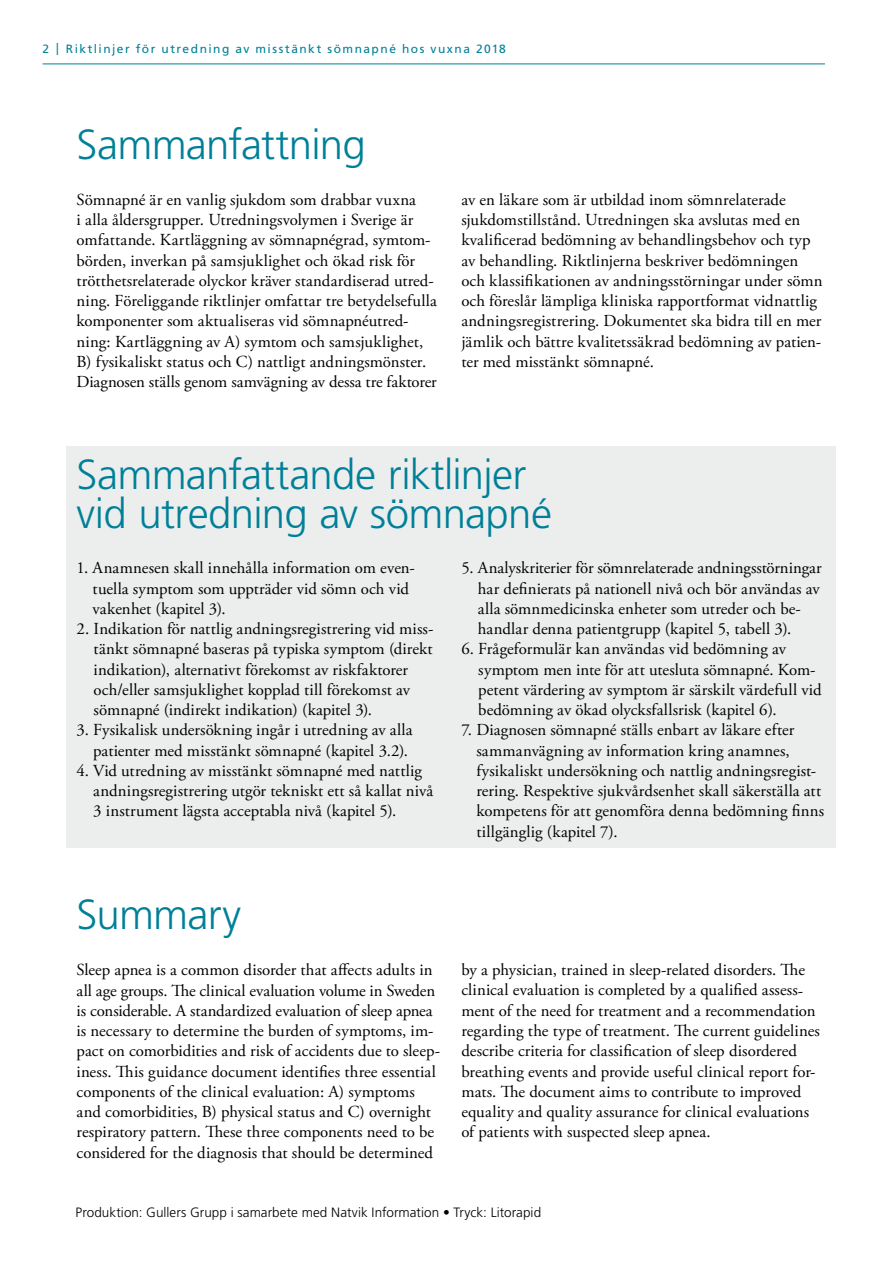
<style>
.page{position:relative;width:893px;height:1263px;background:#fff}
.page>*{position:absolute;margin:0;border:0;box-sizing:border-box;transform-origin:0 0}
.t1{font:300 42px/39px "Frutiger LT Std";letter-spacing:-.02em;color:#008098}
.t2{font:16.8px/20.2px "Adobe Garamond Pro";letter-spacing:.005em;color:#000}
.t3{font:300 13.5px "Frutiger LT Std";letter-spacing:.005em;color:#000}
.t4{font:12px "Frutiger LT Std";letter-spacing:.125em;color:#008098}
</style>
<div class="page">
<hr style="left:43px;top:64px;width:782px;height:1px;background:#008098">
<div style="left:66px;top:446px;width:770px;height:402px;background:#eceded"></div>
<p class="t4" style="left:43px;top:42px;width:465px">2 | Riktlinjer för utredning av misstänkt sömnapné hos vuxna 2018</p>
<h1 class="t1" style="left:77px;top:126px;width:291px">Sammanfattning</h1>
<p class="t2" style="left:77px;top:190px;width:362px">Sömnapné är en vanlig sjukdom som drabbar vuxna<br>i alla åldersgrupper. Utredningsvolymen i Sverige är omfattande. Kartläggning av sömnapnégrad, symtom&shy;börden, inverkan på samsjuklighet och ökad risk för trötthetsrelaterade olyckor kräver standardiserad utred&shy;ning. Föreliggande riktlinjer omfattar tre betydelsefulla komponenter som aktualiseras vid sömnapnéutred&shy;ning: Kartläggning av A) symtom och samsjuklighet, B) fysikaliskt status och C) nattligt andningsmönster.<br>Diagnosen ställs genom samvägning av dessa tre faktorer</p>
<p class="t2" style="left:461px;top:190px;width:363px">av en läkare som är utbildad inom sömnrelaterade sjukdomstillstånd. Utredningen ska avslutas med en kvalificerad bedömning av behandlingsbehov och typ av behandling. Riktlinjerna beskriver bedömningen och klassifikationen av andningsstörningar under sömn och föreslår lämpliga kliniska rapportformat vidnattlig andningsregistrering. Dokumentet ska bidra till en mer jämlik och bättre kvalitetssäkrad bedömning av patien&shy;ter med misstänkt sömnapné.</p>
<h1 class="t1" style="left:77px;top:455px;width:477px">Sammanfattande riktlinjer vid utredning av sömnapné</h1>
<p class="t2" style="left:93px;top:558px;width:323px;text-indent:-16px">1. Anamnesen skall innehålla information om even&shy;tuella symptom som uppträder vid sömn och vid vakenhet (kapitel 3).</p>
<p class="t2" style="left:94px;top:619px;width:341px;text-indent:-17px">2. Indikation för nattlig andningsregistrering vid miss&shy;tänkt sömnapné baseras på typiska symptom (direkt indikation), alternativt förekomst av riskfaktorer och/eller samsjuklighet kopplad till förekomst av sömnapné (indirekt indikation) (kapitel 3).</p>
<p class="t2" style="left:77px;top:720px;width:338px;text-align:right">3. Fysikalisk undersökning ingår i utredning av alla patienter med misstänkt sömnapné (kapitel 3.2).</p>
<p class="t2" style="left:93px;top:761px;width:341px;text-indent:-17px">4. Vid utredning av misstänkt sömnapné med nattlig andningsregistrering utgör tekniskt ett så kallat nivå<br>3 instrument lägsta acceptabla nivå (kapitel 5).</p>
<p class="t2" style="left:478px;top:558px;width:346px;text-indent:-16px">5. Analyskriterier för sömnrelaterade andningsstörningar har definierats på nationell nivå och bör användas av alla sömnmedicinska enheter som utreder och be&shy;handlar denna patientgrupp (kapitel 5, tabell 3).</p>
<p class="t2" style="left:478px;top:639px;width:345px;text-indent:-17px">6. Frågeformulär kan användas vid bedömning av symptom men inte för att utesluta sömnapné. Kom&shy;petent värdering av symptom är särskilt värdefull vid bedömning av ökad olycksfallsrisk (kapitel 6).</p>
<p class="t2" style="left:476px;top:720px;width:349px;text-indent:-15px">7. Diagnosen sömnapné ställs enbart av läkare efter sammanvägning av information kring anamnes, fysikaliskt undersökning och nattlig andningsregist&shy;rering. Respektive sjukvårdsenhet skall säkerställa att kompetens för att genomföra denna bedömning finns tillgänglig (kapitel 7).</p>
<h1 class="t1" style="left:77px;top:896px;width:166px">Summary</h1>
<p class="t2" style="left:77px;top:960px;width:365px">Sleep apnea is a common disorder that affects adults in all age groups. The clinical evaluation volume in Sweden is considerable. A standardized evaluation of sleep apnea is necessary to determine the burden of symptoms, im&shy;pact on comorbidities and risk of accidents due to sleep&shy;iness. This guidance document identifies three essential components of the clinical evaluation: A) symptoms and comorbidities, B) physical status and C) overnight respiratory pattern. These three components need to be considered for the diagnosis that should be determined</p>
<p class="t2" style="left:461px;top:960px;width:360px">by a physician, trained in sleep-related disorders. The clinical evaluation is completed by a qualified assess&shy;ment of the need for treatment and a recommendation regarding the type of treatment. The current guidelines describe criteria for classification of sleep disordered breathing events and provide useful clinical report for&shy;mats. The document aims to contribute to improved equality and quality assurance for clinical evaluations of patients with suspected sleep apnea.</p>
<p class="t3" style="left:75px;top:1205px;width:467px">Produktion: Gullers Grupp i samarbete med Natvik Information • Tryck: Litorapid</p>
</div>
